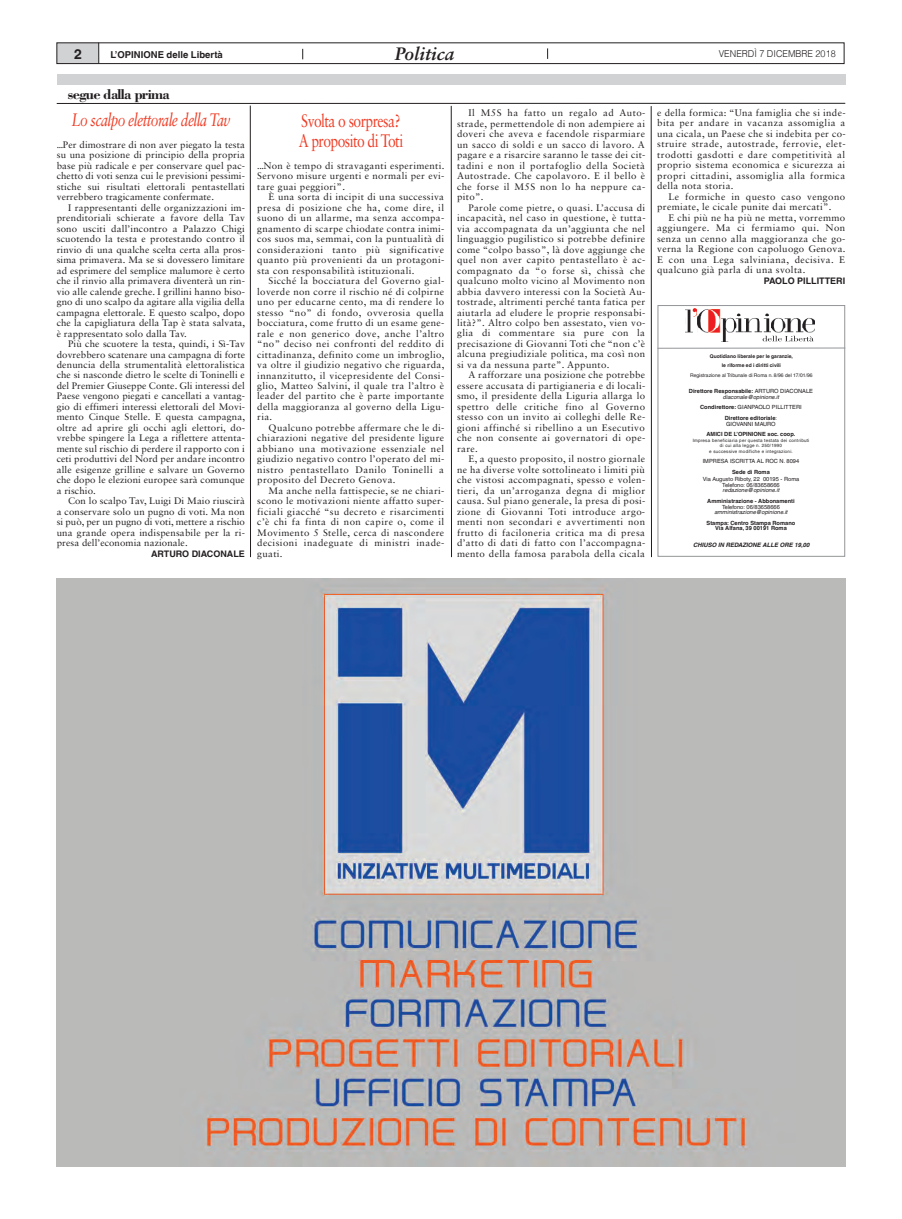
<style>
.page{position:relative;width:902px;height:1219px;background:#fff}
.page>*{position:absolute;margin:0;border:0;box-sizing:border-box;transform-origin:0 0}
.t1{font:18px/20px "Sabon LT Std";letter-spacing:-.04em;color:#ef3c25;scale:.77 1}
.t2{font:italic 18px "Sabon LT Std";letter-spacing:-.04em;color:#ef3c25;scale:.77 1}
.t3{font:italic 700 18px "Sabon LT Std";color:#231f20}
.t4{font:700 14.5px "Bodoni Std";letter-spacing:-.05em;color:#231f20}
.t5{font:700 14px "Helvetica LT";color:#231f20}
.t6{font:9.5px/10.5px "Sabon LT Std";letter-spacing:.035em;color:#231f20;text-align:justify}
.t7{font:9.5px/10.5px "Sabon LT Std";letter-spacing:.035em;color:#231f20;text-align:justify;scale:.93 1}
.t8{font:700 9.5px "Helvetica LT";color:#231f20}
.t9{font:300 9.5px "Helvetica LT";color:#231f20;scale:.95 1}
.t10{font:700 9px "Helvetica LT";color:#231f20}
.t11{font:italic 700 6px "Helvetica LT";color:#231f20}
.t12{font:700 5.7px/5.4px "Helvetica LT";color:#231f20;text-align:center}
.t13{font:5.7px/6.4px "Helvetica LT";color:#231f20;text-align:center}
.t14{font:italic 5.7px "Helvetica LT";color:#231f20}
.t15{font:700 5px/9.7px "Helvetica LT";color:#231f20;text-align:center}
.t16{font:5px "Helvetica LT";color:#231f20}
.t17{font:4.5px/5.4px "Helvetica LT";letter-spacing:.05em;color:#231f20;text-align:center}
.s1{font-weight:400}
.s2{font-weight:400;font-style:italic}
</style>
<div class="page">
<div style="left:57px;top:43px;width:42px;height:21px;background:#d1d2d4"></div>
<svg style="left:98px;top:45px;width:1px;height:17px"></svg>
<div style="left:57px;top:43px;width:787px;height:21px;border:1px solid #231f20"></div>
<hr style="left:57px;top:103px;width:788px;height:1px;background:#231f20">
<div style="left:57px;top:74px;width:788px;height:11px;background:#d1d2d4"></div>
<hr style="left:250px;top:106px;width:1px;height:451px;background:#231f20">
<hr style="left:451px;top:106px;width:1px;height:451px;background:#231f20">
<div style="left:657px;top:305px;width:188px;height:252px;border:1px solid #939598"></div>
<hr style="left:657px;top:348px;width:188px;height:1px;background:#939598">
<svg style="left:685px;top:308px;width:129px;height:33px"></svg>
<svg style="left:650px;top:106px;width:2px;height:452px"></svg>
<img style="left:57px;top:578px;width:788px;height:588px">
<h3 class="t5" style="left:74px;top:45px;width:9px">2</h3>
<p class="t8" style="left:110px;top:49px;width:114px">L’OPINIONE delle Libertà</p>
<h1 class="t3" style="left:395px;top:46px;width:61px">Politica</h1>
<p class="t9" style="left:718px;top:48px;width:124px">VENERDÌ 7 DICEMBRE 2018</p>
<h2 class="t4" style="left:68px;top:85px;width:103px">segue dalla prima</h2>
<p class="t7" style="left:57px;top:140px;width:204px">...Per dimostrare di non aver piegato la testa su una posizione di principio della propria base più radicale e per conservare quel pac&shy;chetto di voti senza cui le previsioni pessimi&shy;stiche sui risultati elettorali pentastellati verrebbero tragicamente confermate.</p>
<p class="t6" style="left:57px;top:203px;width:190px;text-indent:11px">I rappresentanti delle organizzazioni im&shy;prenditoriali schierate a favore della Tav sono usciti dall’incontro a Palazzo Chigi scuotendo la testa e protestando contro il rinvio di una qualche scelta certa alla pros&shy;sima primavera. Ma se si dovessero limitare ad esprimere del semplice malumore è certo che il rinvio alla primavera diventerà un rin&shy;vio alle calende greche. I grillini hanno biso&shy;gno di uno scalpo da agitare alla vigilia della campagna elettorale. E questo scalpo, dopo che la capigliatura della Tap è stata salvata, è rappresentato solo dalla Tav.</p>
<p class="t6" style="left:57px;top:339px;width:190px;text-indent:11px">Più che scuotere la testa, quindi, i Sì-Tav dovrebbero scatenare una campagna di forte denuncia della strumentalità elettoralistica che si nasconde dietro le scelte di Toninelli e del Premier Giuseppe Conte. Gli interessi del Paese vengono piegati e cancellati a vantag&shy;gio di effimeri interessi elettorali del Movi&shy;mento Cinque Stelle. E questa campagna, oltre ad aprire gli occhi agli elettori, do&shy;vrebbe spingere la Lega a riflettere attenta&shy;mente sul rischio di perdere il rapporto con i ceti produttivi del Nord per andare incontro alle esigenze grilline e salvare un Governo che dopo le elezioni europee sarà comunque a rischio.</p>
<p class="t6" style="left:57px;top:497px;width:190px;text-indent:11px">Con lo scalpo Tav, Luigi Di Maio riuscirà a conservare solo un pugno di voti. Ma non si può, per un pugno di voti, mettere a rischio una grande opera indispensabile per la ri&shy;presa dell’economia nazionale.</p>
<p class="t10" style="left:151px;top:548px;width:95px">ARTURO DIACONALE</p>
<h1 class="t2" style="left:71px;top:112px;width:208px">Lo scalpo elettorale della Tav</h1>
<h1 class="t1" style="left:298px;top:112px;width:137px">Svolta o sorpresa?<br>A proposito di Toti</h1>
<p class="t7" style="left:257px;top:161px;width:203px">...Non è tempo di stravaganti esperimenti.<br>Servono misure urgenti e normali per evi&shy;tare guai peggiori”.</p>
<p class="t6" style="left:257px;top:192px;width:189px;text-indent:11px">È una sorta di incipit di una successiva presa di posizione che ha, come dire, il suono di un allarme, ma senza accompa&shy;gnamento di scarpe chiodate contra inimi&shy;cos suos ma, semmai, con la puntualità di considerazioni tanto più significative quanto più provenienti da un protagoni&shy;sta con responsabilità istituzionali.</p>
<p class="t6" style="left:257px;top:276px;width:189px;text-indent:11px">Sicché la bocciatura del Governo gial&shy;loverde non corre il rischio né di colpirne uno per educarne cento, ma di rendere lo stesso “no” di fondo, ovverosia quella bocciatura, come frutto di un esame gene&shy;rale e non generico dove, anche l’altro “no” deciso nei confronti del reddito di cittadinanza, definito come un imbroglio, va oltre il giudizio negativo che riguarda, innanzitutto, il vicepresidente del Consi&shy;glio, Matteo Salvini, il quale tra l’altro è leader del partito che è parte importante della maggioranza al governo della Ligu&shy;ria.</p>
<p class="t6" style="left:257px;top:423px;width:189px;text-indent:11px">Qualcuno potrebbe affermare che le di&shy;chiarazioni negative del presidente ligure abbiano una motivazione essenziale nel giudizio negativo contro l’operato del mi&shy;nistro pentastellato Danilo Toninelli a proposito del Decreto Genova.</p>
<p class="t6" style="left:257px;top:486px;width:189px;text-indent:11px">Ma anche nella fattispecie, se ne chiari&shy;scono le motivazioni niente affatto super&shy;ficiali giacché “su decreto e risarcimenti c’è chi fa finta di non capire o, come il Movimento 5 Stelle, cerca di nascondere decisioni inadeguate di ministri inade&shy;guati.</p>
<p class="t6" style="left:457px;top:108px;width:190px;text-indent:11px">Il M5S ha fatto un regalo ad Auto&shy;strade, permettendole di non adempiere ai doveri che aveva e facendole risparmiare un sacco di soldi e un sacco di lavoro. A pagare e a risarcire saranno le tasse dei cit&shy;tadini e non il portafoglio della Società Autostrade. Che capolavoro. E il bello è che forse il M5S non lo ha neppure ca&shy;pito”.</p>
<p class="t6" style="left:457px;top:203px;width:190px;text-indent:11px">Parole come pietre, o quasi. L’accusa di incapacità, nel caso in questione, è tutta&shy;via accompagnata da un’aggiunta che nel linguaggio pugilistico si potrebbe definire come “colpo basso”, là dove aggiunge che quel non aver capito pentastellato è ac&shy;compagnato da “o forse sì, chissà che qualcuno molto vicino al Movimento non abbia davvero interessi con la Società Au&shy;tostrade, altrimenti perché tanta fatica per aiutarla ad eludere le proprie responsabi&shy;lità?”. Altro colpo ben assestato, vien vo&shy;glia di commentare sia pure con la precisazione di Giovanni Toti che “non c’è alcuna pregiudiziale politica, ma così non si va da nessuna parte”. Appunto.</p>
<p class="t6" style="left:457px;top:371px;width:190px;text-indent:11px">A rafforzare una posizione che potrebbe essere accusata di partigianeria e di locali&shy;smo, il presidente della Liguria allarga lo spettro delle critiche fino al Governo stesso con un invito ai colleghi delle Re&shy;gioni affinché si ribellino a un Esecutivo che non consente ai governatori di ope&shy;rare.</p>
<p class="t6" style="left:457px;top:455px;width:190px;text-indent:11px">E, a questo proposito, il nostro giornale ne ha diverse volte sottolineato i limiti più che vistosi accompagnati, spesso e volen&shy;tieri, da un’arroganza degna di miglior causa. Sul piano generale, la presa di posi&shy;zione di Giovanni Toti introduce argo&shy;menti non secondari e avvertimenti non frutto di faciloneria critica ma di presa d’atto di dati di fatto con l’accompagna&shy;mento della famosa parabola della cicala</p>
<p class="t6" style="left:657px;top:108px;width:190px">e della formica: “Una famiglia che si inde&shy;bita per andare in vacanza assomiglia a una cicala, un Paese che si indebita per co&shy;struire strade, autostrade, ferrovie, elet&shy;trodotti gasdotti e dare competitività al proprio sistema economica e sicurezza ai propri cittadini, assomiglia alla formica della nota storia.</p>
<p class="t6" style="left:657px;top:192px;width:189px;text-indent:11px">Le formiche in questo caso vengono premiate, le cicale punite dai mercati”.</p>
<p class="t6" style="left:657px;top:213px;width:190px;text-indent:11px">E chi più ne ha più ne metta, vorremmo aggiungere. Ma ci fermiamo qui. Non senza un cenno alla maggioranza che go&shy;verna la Regione con capoluogo Genova.<br>E con una Lega salviniana, decisiva. E qualcuno già parla di una svolta.</p>
<p class="t10" style="left:763px;top:275px;width:83px">PAOLO PILLITTERI</p>
<p class="t15" style="left:709px;top:351px;width:85px">Quotidiano liberale per le garanzie, le riforme ed i diritti civili</p>
<p class="t16" style="left:690px;top:372px;width:124px">Registrazione al Tribunale di Roma n. 8/96 del 17/01/96</p>
<p class="t12" style="left:688px;top:388px;width:126px">Direttore Responsabile: <span class="s1">ARTURO DIACONALE </span><span class="s2">diaconale@opinione.it</span></p>
<p class="t12" style="left:700px;top:402px;width:103px;line-height:10.8px">Condirettore: <span class="s1">GIANPAOLO PILLITTERI<br></span>Direttore editoriale<span class="s1">:</span></p>
<p class="t13" style="left:726px;top:420px;width:51px">GIOVANNI MAURO</p>
<p class="t12" style="left:706px;top:432px;width:90px">AMICI DE L’OPINIONE soc. coop.</p>
<p class="t17" style="left:692px;top:437px;width:118px">Impresa beneficiaria per questa testata dei contributi di cui alla legge n. 250/1990<br>e successive modifiche e integrazioni.</p>
<p class="t13" style="left:702px;top:458px;width:98px">IMPRESA ISCRITTA AL ROC N. 8094</p>
<p class="t12" style="left:732px;top:469px;width:39px">Sede di Roma</p>
<p class="t13" style="left:702px;top:475px;width:98px">Via Augusto Riboty, 22 00195 - Roma<br>Telefono: 06/83658666</p>
<p class="t14" style="left:722px;top:487px;width:58px">redazione@opinione.it</p>
<p class="t12" style="left:707px;top:498px;width:89px">Amministrazione - Abbonamenti</p>
<p class="t13" style="left:722px;top:503px;width:59px">Telefono: 06/83658666</p>
<p class="t14" style="left:714px;top:509px;width:75px">amministrazione@opinione.it</p>
<p class="t12" style="left:706px;top:520px;width:90px">Stampa: Centro Stampa Romano<br>Via Alfana, 39 00191 Roma</p>
<p class="t11" style="left:693px;top:541px;width:118px">CHIUSO IN REDAZIONE ALLE ORE 19,00</p>
</div>
